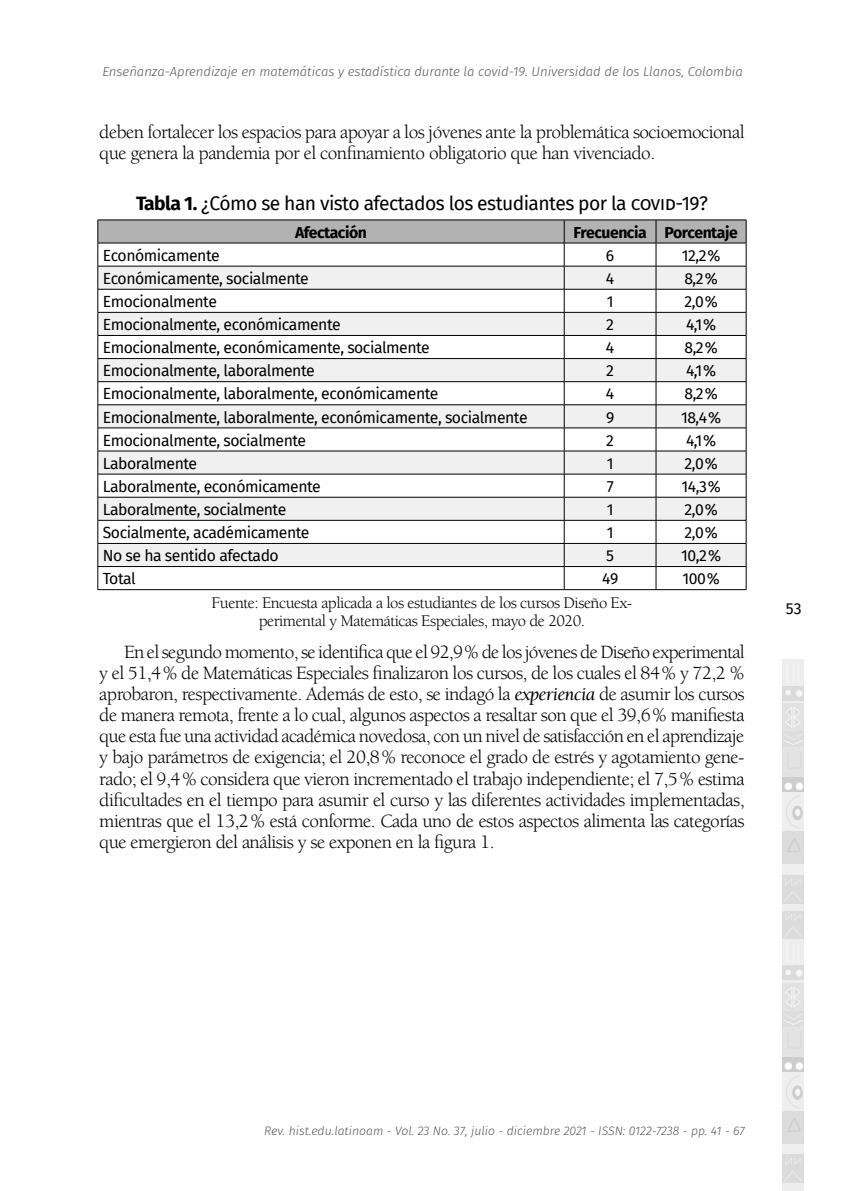
<style>
.page{position:relative;width:844px;height:1191px;background:#fff}
.page>*{position:absolute;margin:0;border:0;box-sizing:border-box;transform-origin:0 0}
.t1{font:19.25px/21.2px "Berkeley Std";letter-spacing:-.03em;color:#000}
.t2{font:19.25px "Fira Sans";letter-spacing:-.03em;color:#000}
.t3{font:16.62px/18.4px "Berkeley Std";letter-spacing:-.03em;color:#000;text-align:center}
.t4{font:15.75px "Fira Sans";letter-spacing:-.03em;color:#000}
.t5{font:700 15.75px "Fira Sans";letter-spacing:-.03em;color:#000}
.t6{font:italic 300 13.12px "Fira Sans";color:#575756}
.t7{font:italic 300 12.25px "Fira Sans";color:#575756}
.s1{font-weight:700}
.s2{font-style:italic}
</style>
<div class="page">
<div style="left:782px;top:659px;width:22px;height:27px;background:#ededed"></div>
<hr style="left:782px;top:700px;width:22px;height:3px;background:#a7a6a6">
<div style="left:782px;top:703px;width:22px;height:28px;background:#e2e2e2"></div>
<div style="left:782px;top:731px;width:22px;height:16px;background:#ddd"></div>
<div style="left:782px;top:747px;width:22px;height:30px;background:#e3e3e3"></div>
<svg style="left:782px;top:777px;width:22px;height:15px"></svg>
<div style="left:782px;top:792px;width:22px;height:39px;background:#eee"></div>
<div style="left:782px;top:863px;width:22px;height:12px;background:#eee"></div>
<div style="left:782px;top:831px;width:22px;height:32px;background:#dcdcdc"></div>
<svg style="left:782px;top:686px;width:22px;height:14px"></svg>
<div style="left:782px;top:875px;width:22px;height:14px;background:#dbdbdb"></div>
<div style="left:782px;top:889px;width:22px;height:15px;background:#dbdbdb"></div>
<div style="left:782px;top:904px;width:22px;height:7px;background:#ededed"></div>
<svg style="left:785px;top:879px;width:16px;height:22px"></svg>
<svg style="left:785px;top:690px;width:5px;height:5px"></svg>
<svg style="left:796px;top:690px;width:5px;height:6px"></svg>
<svg style="left:783px;top:707px;width:20px;height:38px"></svg>
<svg style="left:785px;top:783px;width:17px;height:6px"></svg>
<svg style="left:786px;top:796px;width:15px;height:32px"></svg>
<svg style="left:792px;top:805px;width:10px;height:15px"></svg>
<svg style="left:794px;top:809px;width:6px;height:7px"></svg>
<svg style="left:787px;top:838px;width:14px;height:14px"></svg>
<div style="left:782px;top:911px;width:22px;height:14px;background:#dbdbdb"></div>
<div style="left:782px;top:925px;width:22px;height:14px;background:#dbdbdb"></div>
<div style="left:782px;top:939px;width:22px;height:26px;background:#ededed"></div>
<hr style="left:782px;top:980px;width:22px;height:3px;background:#a7a6a6">
<div style="left:782px;top:983px;width:22px;height:28px;background:#e2e2e2"></div>
<div style="left:782px;top:1011px;width:22px;height:15px;background:#ddd"></div>
<div style="left:782px;top:1026px;width:22px;height:31px;background:#e3e3e3"></div>
<svg style="left:782px;top:1057px;width:22px;height:15px"></svg>
<div style="left:782px;top:1072px;width:22px;height:38px;background:#eee"></div>
<div style="left:782px;top:1143px;width:22px;height:11px;background:#eee"></div>
<div style="left:782px;top:1110px;width:22px;height:33px;background:#dcdcdc"></div>
<div style="left:782px;top:965px;width:22px;height:15px;background:#dbdbdb"></div>
<svg style="left:784px;top:914px;width:17px;height:23px"></svg>
<hr style="left:786px;top:942px;width:2px;height:20px;background:#bdbdbd">
<hr style="left:792px;top:942px;width:2px;height:20px;background:#bdbdbd">
<hr style="left:797px;top:942px;width:2px;height:20px;background:#bdbdbd">
<div style="left:782px;top:1154px;width:22px;height:15px;background:#dbdbdb"></div>
<div style="left:782px;top:1169px;width:22px;height:14px;background:#dbdbdb"></div>
<div style="left:782px;top:1183px;width:22px;height:8px;background:#ededed"></div>
<svg style="left:785px;top:1159px;width:16px;height:21px"></svg>
<svg style="left:785px;top:970px;width:5px;height:5px"></svg>
<svg style="left:796px;top:970px;width:5px;height:6px"></svg>
<svg style="left:784px;top:987px;width:19px;height:38px"></svg>
<hr style="left:799px;top:1031px;width:3px;height:18px;background:#565655">
<hr style="left:786px;top:1046px;width:16px;height:3px;background:#565655">
<svg style="left:785px;top:1063px;width:17px;height:45px"></svg>
<svg style="left:792px;top:1085px;width:10px;height:15px"></svg>
<svg style="left:794px;top:1088px;width:6px;height:8px"></svg>
<svg style="left:787px;top:1118px;width:14px;height:14px"></svg>
<svg style="left:97px;top:220px;width:649px;height:369px"></svg>
<hr style="left:98px;top:589px;width:466px;height:1px;background:#000">
<hr style="left:564px;top:589px;width:91px;height:1px;background:#000">
<hr style="left:655px;top:589px;width:91px;height:1px;background:#000">
<p class="t6" style="left:102px;top:63px;width:641px">Enseñanza-Aprendizaje en matemáticas y estadística durante la covid-19. Universidad de los Llanos, Colombia</p>
<p class="t1" style="left:99px;top:121px;width:646px">deben fortalecer los espacios para apoyar a los jóvenes ante la problemática socioemocional que genera la pandemia por el confinamiento obligatorio que han vivenciado.</p>
<p class="t2" style="left:136px;top:189px;width:573px"><span class="s1">Tabla 1.</span> ¿Cómo se han visto afectados los estudiantes por la covid-19?</p>
<p class="t5" style="left:295px;top:221px;width:73px">Afectación</p>
<p class="t5" style="left:573px;top:221px;width:166px">Frecuencia Porcentaje</p>
<p class="t4" style="left:103px;top:244px;width:118px">Económicamente</p>
<p class="t4" style="left:605px;top:244px;width:10px">6</p>
<p class="t4" style="left:681px;top:244px;width:40px">12,2%</p>
<p class="t4" style="left:103px;top:267px;width:207px">Económicamente, socialmente</p>
<p class="t4" style="left:605px;top:267px;width:10px">4</p>
<p class="t4" style="left:684px;top:267px;width:35px">8,2%</p>
<p class="t4" style="left:103px;top:290px;width:116px">Emocionalmente</p>
<p class="t4" style="left:606px;top:290px;width:8px">1</p>
<p class="t4" style="left:684px;top:290px;width:35px">2,0%</p>
<p class="t4" style="left:103px;top:313px;width:239px">Emocionalmente, económicamente</p>
<p class="t4" style="left:606px;top:313px;width:9px">2</p>
<p class="t4" style="left:685px;top:313px;width:32px">4,1%</p>
<p class="t4" style="left:103px;top:336px;width:328px">Emocionalmente, económicamente, socialmente</p>
<p class="t4" style="left:605px;top:336px;width:10px">4</p>
<p class="t4" style="left:684px;top:336px;width:35px">8,2%</p>
<p class="t4" style="left:103px;top:359px;width:213px">Emocionalmente, laboralmente</p>
<p class="t4" style="left:606px;top:359px;width:9px">2</p>
<p class="t4" style="left:685px;top:359px;width:32px">4,1%</p>
<p class="t4" style="left:103px;top:382px;width:337px">Emocionalmente, laboralmente, económicamente</p>
<p class="t4" style="left:605px;top:382px;width:10px">4</p>
<p class="t4" style="left:684px;top:382px;width:35px">8,2%</p>
<p class="t4" style="left:103px;top:406px;width:426px">Emocionalmente, laboralmente, económicamente, socialmente</p>
<p class="t4" style="left:606px;top:406px;width:10px">9</p>
<p class="t4" style="left:680px;top:406px;width:42px">18,4%</p>
<p class="t4" style="left:103px;top:429px;width:205px">Emocionalmente, socialmente</p>
<p class="t4" style="left:606px;top:429px;width:9px">2</p>
<p class="t4" style="left:686px;top:429px;width:32px">4,1%</p>
<p class="t4" style="left:103px;top:452px;width:96px">Laboralmente</p>
<p class="t4" style="left:606px;top:452px;width:8px">1</p>
<p class="t4" style="left:684px;top:452px;width:35px">2,0%</p>
<p class="t4" style="left:103px;top:475px;width:219px">Laboralmente, económicamente</p>
<p class="t4" style="left:606px;top:475px;width:8px">7</p>
<p class="t4" style="left:681px;top:475px;width:41px">14,3%</p>
<p class="t4" style="left:103px;top:498px;width:185px">Laboralmente, socialmente</p>
<p class="t4" style="left:606px;top:498px;width:8px">1</p>
<p class="t4" style="left:684px;top:498px;width:35px">2,0%</p>
<p class="t4" style="left:103px;top:521px;width:208px">Socialmente, académicamente</p>
<p class="t4" style="left:606px;top:521px;width:8px">1</p>
<p class="t4" style="left:684px;top:521px;width:35px">2,0%</p>
<p class="t4" style="left:103px;top:544px;width:177px">No se ha sentido afectado</p>
<p class="t4" style="left:606px;top:544px;width:9px">5</p>
<p class="t4" style="left:681px;top:544px;width:41px">10,2%</p>
<p class="t4" style="left:103px;top:567px;width:35px">Total</p>
<p class="t4" style="left:602px;top:567px;width:18px">49</p>
<p class="t4" style="left:682px;top:567px;width:39px">100%</p>
<p class="t3" style="left:211px;top:594px;width:422px">Fuente: Encuesta aplicada a los estudiantes de los cursos Diseño Ex&shy;perimental y Matemáticas Especiales, mayo de 2020.</p>
<p class="t1" style="left:99px;top:641px;width:647px;text-align:justify;text-indent:25px">En el segundo momento, se identifica que el 92,9% de los jóvenes de Diseño experimental y el 51,4% de Matemáticas Especiales finalizaron los cursos, de los cuales el 84% y 72,2 % aprobaron, respectivamente. Además de esto, se indagó la <span class="s2">experiencia</span> de asumir los cursos de manera remota, frente a lo cual, algunos aspectos a resaltar son que el 39,6% manifiesta que esta fue una actividad académica novedosa, con un nivel de satisfacción en el aprendizaje y bajo parámetros de exigencia; el 20,8% reconoce el grado de estrés y agotamiento gene&shy;rado; el 9,4% considera que vieron incrementado el trabajo independiente; el 7,5% estima dificultades en el tiempo para asumir el curso y las diferentes actividades implementadas, mientras que el 13,2% está conforme. Cada uno de estos aspectos alimenta las categorías que emergieron del análisis y se exponen en la figura 1.</p>
<p class="t4" style="left:785px;top:597px;width:17px">53</p>
<p class="t7" style="left:264px;top:1122px;width:481px">Rev. hist.edu.latinoam - Vol. 23 No. 37, julio - diciembre 2021 - ISSN: 0122-7238 - pp. 41 - 67</p>
</div>
